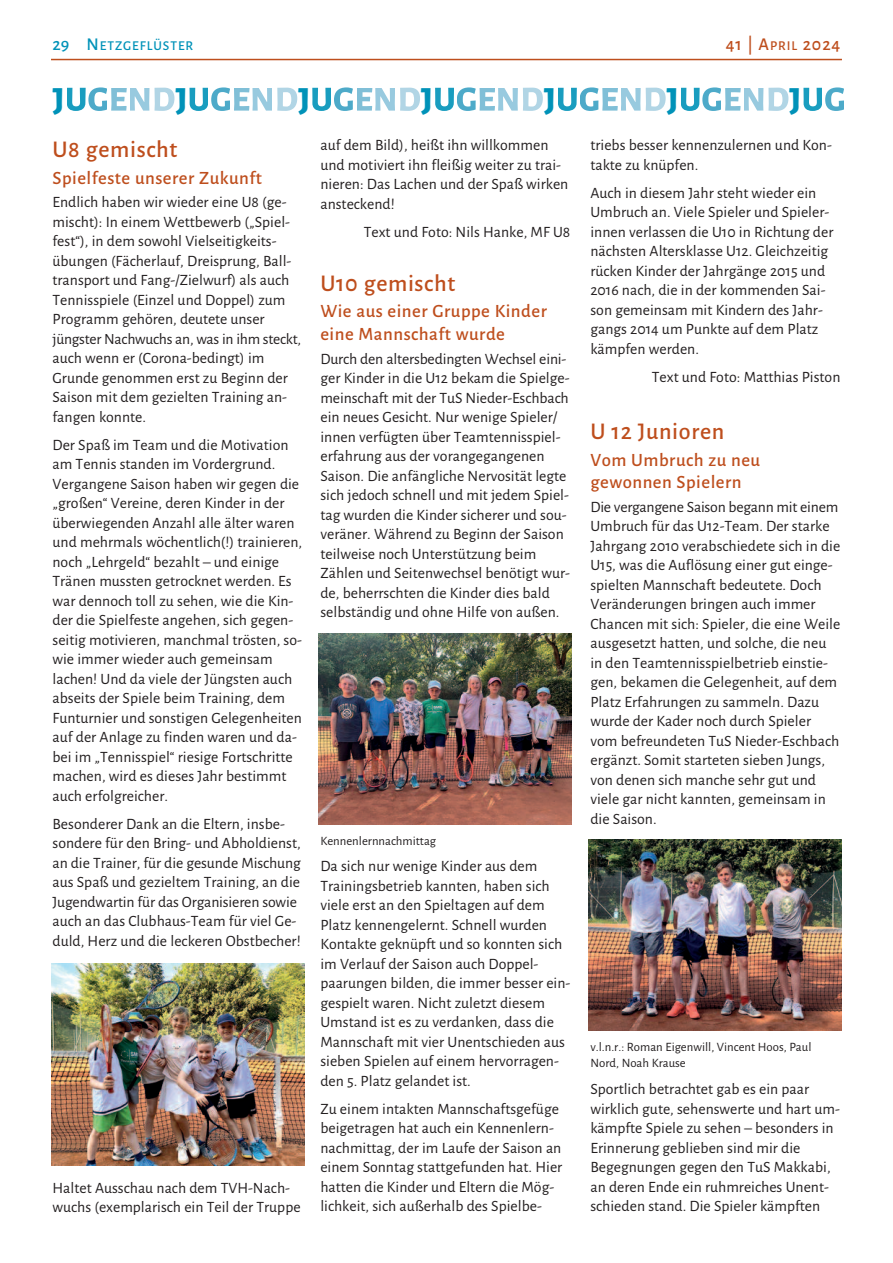
<style>
.page{position:relative;width:893px;height:1263px;background:#fff}
.page>*{position:absolute;margin:0;border:0;box-sizing:border-box;transform-origin:0 0}
.t1{font:800 35.4px "Alegreya Sans";color:#0092b8}
.t2{font:500 24px "Alegreya Sans";letter-spacing:.025em;color:#be4e1d}
.t3{font:500 18.75px/22.5px "Alegreya Sans";letter-spacing:.025em;color:#be4e1d}
.t4{font:500 18px "Alegreya Sans";letter-spacing:.05em;color:#be4e1d}
.t5{font:15.75px/19.5px "Alegreya Sans";color:#231f20}
.t6{font:15.6px "Alegreya Sans";letter-spacing:-.015em;color:#231f20}
.t7{font:500 13.5px "Alegreya Sans";letter-spacing:.07em;color:#0092b8}
.t8{font:12.75px/16.5px "Alegreya Sans";color:#231f20}
.s1{font-size:18px}
.s2{font-size:13.5px}
</style>
<div class="page">
<hr style="left:51px;top:59px;width:791px;height:1px;background:#be4e1d">
<svg style="left:67px;top:87px;width:107px;height:24px"></svg>
<svg style="left:190px;top:87px;width:107px;height:24px"></svg>
<svg style="left:312px;top:87px;width:108px;height:24px"></svg>
<svg style="left:435px;top:87px;width:108px;height:24px"></svg>
<svg style="left:558px;top:87px;width:108px;height:24px"></svg>
<svg style="left:681px;top:87px;width:107px;height:24px"></svg>
<svg style="left:803px;top:87px;width:41px;height:24px"></svg>
<img style="left:51px;top:963px;width:253px;height:202px">
<img style="left:319px;top:634px;width:253px;height:191px">
<img style="left:589px;top:839px;width:253px;height:191px">
<p class="t7" style="left:53px;top:36px;width:142px"><span class="s1">29 N</span>ETZGEFLÜSTER</p>
<p class="t4" style="left:726px;top:31px;width:116px">41 | A<span class="s2">PRIL</span> 2024</p>
<h1 class="t1" style="left:53px;top:72px;width:14px">J</h1>
<h1 class="t1" style="left:175px;top:72px;width:14px">J</h1>
<h1 class="t1" style="left:298px;top:72px;width:14px">J</h1>
<h1 class="t1" style="left:421px;top:72px;width:14px">J</h1>
<h1 class="t1" style="left:544px;top:72px;width:14px">J</h1>
<h1 class="t1" style="left:666px;top:72px;width:14px">J</h1>
<h1 class="t1" style="left:789px;top:72px;width:14px">J</h1>
<h2 class="t2" style="left:53px;top:132px;width:126px">U8 gemischt</h2>
<p class="t3" style="left:53px;top:165px;width:211px">Spielfeste unserer Zukunft</p>
<p class="t5" style="left:53px;top:192px;width:240px">Endlich haben wir wieder eine U8 (ge&shy;mischt): In einem Wettbewerb („Spiel&shy;fest“), in dem sowohl Vielseitigkeits&shy;übungen (Fächerlauf, Dreisprung, Ball&shy;transport und Fang-/Zielwurf) als auch Tennisspiele (Einzel und Doppel) zum Programm gehören, deutete unser</p>
<p class="t6" style="left:53px;top:328px;width:250px">jüngster Nachwuchs an, was in ihm steckt,</p>
<p class="t5" style="left:53px;top:348px;width:237px">auch wenn er (Corona-bedingt) im<br>Grunde genommen erst zu Beginn der<br>Saison mit dem gezielten Training an&shy;fangen konnte.</p>
<p class="t5" style="left:53px;top:434px;width:251px">Der Spaß im Team und die Motivation am Tennis standen im Vordergrund.<br>Vergangene Saison haben wir gegen die „großen“ Vereine, deren Kinder in der überwiegenden Anzahl alle älter waren und mehrmals wöchentlich(!) trainieren, noch „Lehrgeld“ bezahlt – und einige Tränen mussten getrocknet werden. Es war dennoch toll zu sehen, wie die Kin&shy;der die Spielfeste angehen, sich gegen&shy;seitig motivieren, manchmal trösten, so&shy;wie immer wieder auch gemeinsam lachen! Und da viele der Jüngsten auch abseits der Spiele beim Training, dem Funturnier und sonstigen Gelegenheiten auf der Anlage zu finden waren und da&shy;bei im „Tennisspiel“ riesige Fortschritte machen, wird es dieses Jahr bestimmt auch erfolgreicher.</p>
<p class="t5" style="left:53px;top:813px;width:250px">Besonderer Dank an die Eltern, insbe&shy;sondere für den Bring- und Abholdienst, an die Trainer, für die gesunde Mischung aus Spaß und gezieltem Training, an die Jugendwartin für das Organisieren sowie auch an das Clubhaus-Team für viel Ge&shy;duld, Herz und die leckeren Obstbecher!</p>
<p class="t5" style="left:320px;top:135px;width:249px">auf dem Bild), heißt ihn willkommen und motiviert ihn fleißig weiter zu trai&shy;nieren: Das Lachen und der Spaß wirken ansteckend!</p>
<p class="t5" style="left:364px;top:221px;width:208px">Text und Foto: Nils Hanke, MF U8</p>
<h2 class="t2" style="left:320px;top:266px;width:136px">U10 gemischt</h2>
<p class="t3" style="left:320px;top:299px;width:228px">Wie aus einer Gruppe Kinder eine Mannschaft wurde</p>
<p class="t5" style="left:320px;top:348px;width:251px">Durch den altersbedingten Wechsel eini - ger Kinder in die U12 bekam die Spielge&shy;meinschaft mit der TuS Nieder-Eschbach ein neues Gesicht. Nur wenige Spieler/ innen verfügten über Teamtennisspiel&shy;erfahrung aus der vorangegangenen Saison. Die anfängliche Nervosität legte sich jedoch schnell und mit jedem Spiel&shy;tag wurden die Kinder sicherer und sou&shy;veräner. Während zu Beginn der Saison teilweise noch Unterstützung beim Zählen und Seitenwechsel benötigt wur&shy;de, beherrschten die Kinder dies bald selbständig und ohne Hilfe von außen.</p>
<p class="t5" style="left:590px;top:135px;width:243px">triebs besser kennenzulernen und Kon&shy;takte zu knüpfen.</p>
<p class="t5" style="left:590px;top:182px;width:245px">Auch in diesem Jahr steht wieder ein Umbruch an. Viele Spieler und Spieler&shy;innen verlassen die U10 in Richtung der nächsten Altersklasse U12. Gleichzeitig rücken Kinder der Jahrgänge 2015 und 2016 nach, die in der kommenden Sai&shy;son gemeinsam mit Kindern des Jahr&shy;gangs 2014 um Punkte auf dem Platz kämpfen werden.</p>
<p class="t5" style="left:652px;top:366px;width:190px">Text und Foto: Matthias Piston</p>
<h2 class="t2" style="left:590px;top:414px;width:135px">U 12 Junioren</h2>
<p class="t3" style="left:590px;top:447px;width:171px">Vom Umbruch zu neu gewonnen Spielern</p>
<p class="t5" style="left:590px;top:496px;width:251px">Die vergangene Saison begann mit einem Umbruch für das U12-Team. Der starke Jahrgang 2010 verabschiedete sich in die U15, was die Auflösung einer gut einge&shy;spielten Mannschaft bedeutete. Doch Veränderungen bringen auch immer Chancen mit sich: Spieler, die eine Weile ausgesetzt hatten, und solche, die neu in den Teamtennisspielbetrieb einstie&shy;gen, bekamen die Gelegenheit, auf dem Platz Erfahrungen zu sammeln. Dazu wurde der Kader noch durch Spieler vom befreundeten TuS Nieder-Eschbach ergänzt. Somit starteten sieben Jungs, von denen sich manche sehr gut und viele gar nicht kannten, gemeinsam in die Saison.</p>
<p class="t8" style="left:320px;top:832px;width:117px">Kennenlernnachmittag</p>
<p class="t5" style="left:320px;top:855px;width:251px">Da sich nur wenige Kinder aus dem Trainingsbetrieb kannten, haben sich viele erst an den Spieltagen auf dem Platz kennengelernt. Schnell wurden Kontakte geknüpft und so konnten sich im Verlauf der Saison auch Doppel&shy;paarungen bilden, die immer besser ein&shy;gespielt waren. Nicht zuletzt diesem Umstand ist es zu verdanken, dass die Mannschaft mit vier Unentschieden aus sieben Spielen auf einem hervorragen&shy;den 5. Platz gelandet ist.</p>
<p class="t5" style="left:320px;top:1098px;width:243px">Zu einem intakten Mannschaftsgefüge beigetragen hat auch ein Kennenlern&shy;nachmittag, der im Laufe der Saison an einem Sonntag stattgefunden hat. Hier hatten die Kinder und Eltern die Mög&shy;lichkeit, sich außerhalb des Spielbe-</p>
<p class="t8" style="left:590px;top:1038px;width:223px">v.l.n.r.: Roman Eigenwill, Vincent Hoos, Paul<br>Nord, Noah Krause</p>
<p class="t5" style="left:590px;top:1078px;width:251px">Sportlich betrachtet gab es ein paar wirklich gute, sehenswerte und hart um&shy;kämpfte Spiele zu sehen – besonders in Erinnerung geblieben sind mir die Begegnungen gegen den TuS Makkabi, an deren Ende ein ruhmreiches Unent&shy;schieden stand. Die Spieler kämpften</p>
<p class="t5" style="left:53px;top:1177px;width:250px">Haltet Ausschau nach dem TVH-Nach&shy;wuchs (exemplarisch ein Teil der Truppe</p>
</div>
